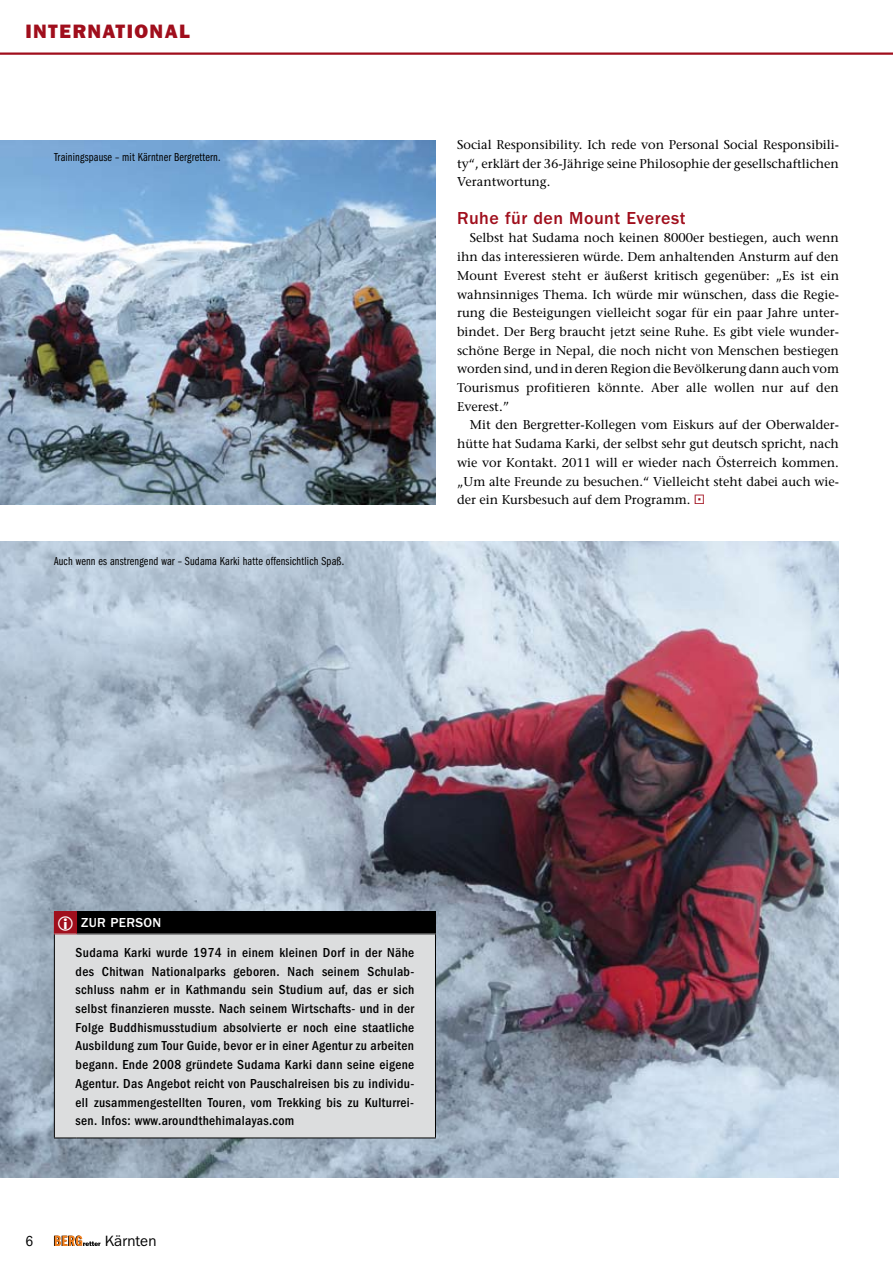
<style>
.page{position:relative;width:893px;height:1263px;background:#fff}
.page>*{position:absolute;margin:0;border:0;box-sizing:border-box;transform-origin:0 0}
.t1{font:19.5px "ITC Franklin Gothic Std Hvy";letter-spacing:.075em;color:#a00e1c}
.t2{font:500 18px "ITC Franklin Gothic Std";letter-spacing:.025em;color:#a00e1c}
.t3{font:15px "ITC Franklin Gothic Std";color:#000}
.t4{font:condensed 15px "ITC Franklin Gothic Std";color:#000}
.t5{font:500 condensed 13.5px/18.8px "ITC Franklin Gothic Std";letter-spacing:.025em;color:#000;text-align:justify}
.t6{font:500 13.5px "ITC Franklin Gothic Std";letter-spacing:.025em;color:#fff}
.t7{font:500 12.75px/18.8px "Stone Serif Std";color:#000;text-align:justify}
.t8{font:12px "ITC Franklin Gothic Std Bk Cp";letter-spacing:.015em;color:#000}
.s1{color:#a00e1c}
</style>
<div class="page">
<svg style="left:54px;top:1235px;width:46px;height:11px"></svg>
<img style="left:0;top:542px;width:839px;height:636px">
<hr style="left:0;top:53px;width:893px;height:2px;background:#a00e1c">
<img style="left:0;top:140px;width:436px;height:364px">
<div style="left:77px;top:912px;width:358px;height:22px;background:#000"></div>
<div style="left:54px;top:934px;width:381px;height:204px;background:#dcddde"></div>
<hr style="left:54px;top:934px;width:1px;height:203px;background:#000">
<hr style="left:435px;top:934px;width:1px;height:203px;background:#000">
<svg style="left:54px;top:1137px;width:23px;height:1px"></svg>
<hr style="left:77px;top:1137px;width:359px;height:1px;background:#000">
<hr style="left:77px;top:911px;width:359px;height:1px;background:#000">
<svg style="left:435px;top:912px;width:1px;height:21px"></svg>
<hr style="left:77px;top:933px;width:359px;height:1px;background:#000">
<svg style="left:54px;top:911px;width:23px;height:23px"></svg>
<h1 class="t1" style="left:26px;top:20px;width:166px">INTERNATIONAL</h1>
<p class="t8" style="left:54px;top:150px;width:168px">Trainingspause – mit Kärntner Bergrettern.</p>
<p class="t8" style="left:54px;top:554px;width:292px">Auch wenn es anstrengend war – Sudama Karki hatte offensichtlich Spaß.</p>
<p class="t7" style="left:457px;top:135px;width:383px">Social Responsibility. Ich rede von Personal Social Responsibili&shy;ty“, erklärt der 36-Jährige seine Philosophie der gesellschaftlichen Verantwortung.</p>
<h2 class="t2" style="left:457px;top:208px;width:230px">Ruhe für den Mount Everest</h2>
<p class="t7" style="left:457px;top:229px;width:384px;text-indent:13px">Selbst hat Sudama noch keinen 8000er bestiegen, auch wenn ihn das interessieren würde. Dem anhaltenden Ansturm auf den Mount Everest steht er äußerst kritisch gegenüber: „Es ist ein wahnsinniges Thema. Ich würde mir wünschen, dass die Regie&shy;rung die Besteigungen vielleicht sogar für ein paar Jahre unter&shy;bindet. Der Berg braucht jetzt seine Ruhe. Es gibt viele wunder&shy;schöne Berge in Nepal, die noch nicht von Menschen bestiegen worden sind, und in deren Region die Bevölkerung dann auch vom Tourismus profitieren könnte. Aber alle wollen nur auf den Everest.”</p>
<p class="t7" style="left:457px;top:416px;width:383px;text-indent:13px">Mit den Bergretter-Kollegen vom Eiskurs auf der Oberwalder&shy;hütte hat Sudama Karki, der selbst sehr gut deutsch spricht, nach wie vor Kontakt. 2011 will er wieder nach Österreich kommen. „Um alte Freunde zu besuchen.“ Vielleicht steht dabei auch wie&shy;der ein Kursbesuch auf dem Programm. <span class="s1">▪</span></p>
<p class="t6" style="left:81px;top:915px;width:47px">zur pers</p>
<p class="t6" style="left:143px;top:915px;width:17px">on</p>
<p class="t5" style="left:76px;top:943px;width:340px">Sudama Karki wurde 1974 in einem kleinen Dorf in der Nähe des Chitwan Nationalparks geboren. Nach seinem Schulab&shy;schluss nahm er in Kathmandu sein Studium auf, das er sich selbst finanzieren musste. Nach seinem Wirtschafts- und in der Folge Buddhismusstudium absolvierte er noch eine staatliche Ausbildung zum Tour Guide, bevor er in einer Agentur zu arbeiten begann. Ende 2008 gründete Sudama Karki dann seine eigene Agentur. Das Angebot reicht von Pauschalreisen bis zu individu&shy;ell zusammengestellten Touren, vom Trekking bis zu Kulturrei&shy;sen. Infos: www.aroundthehimalayas.com</p>
<p class="t4" style="left:26px;top:1232px;width:9px">6</p>
<p class="t3" style="left:105px;top:1232px;width:53px">Kärnten</p>
</div>
